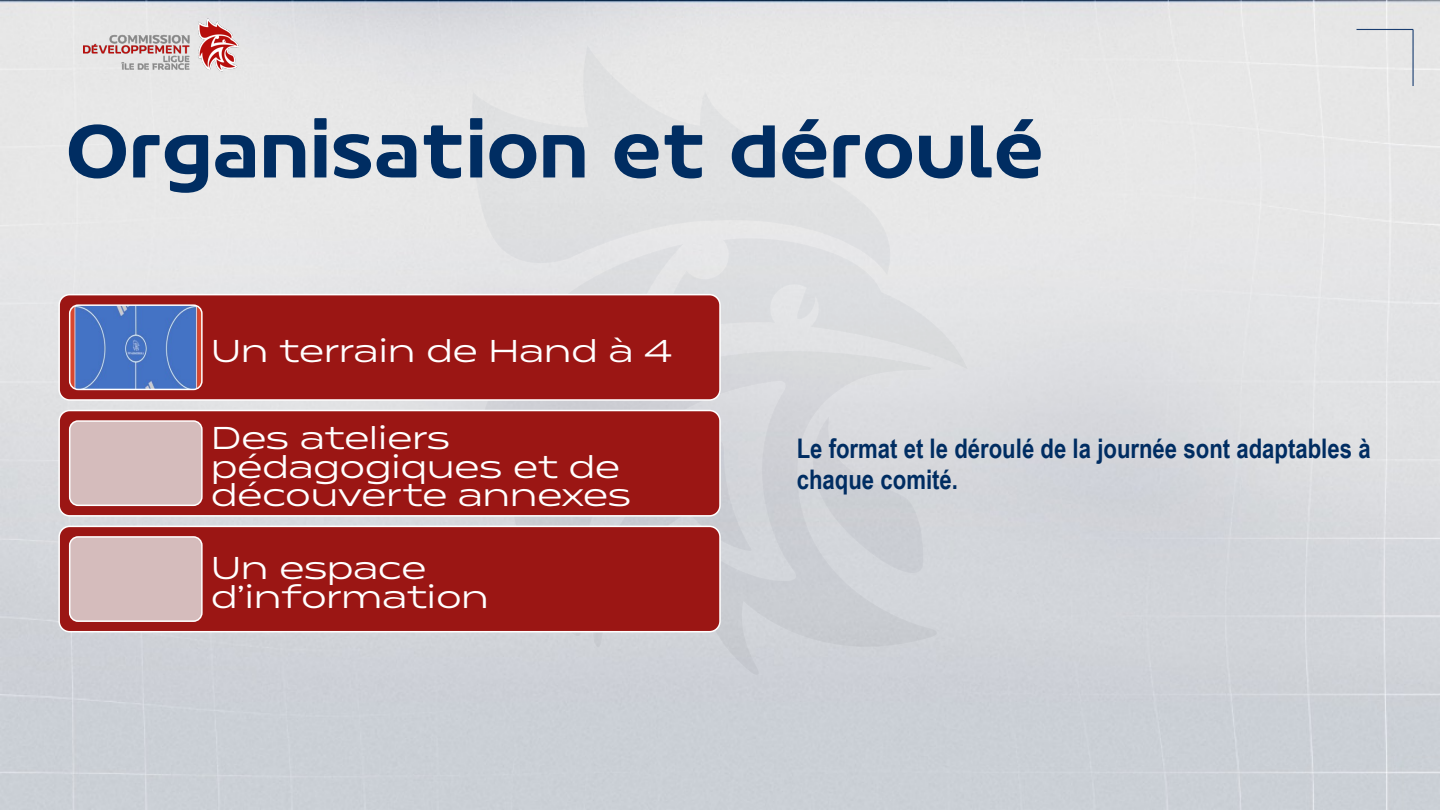
<style>
.page{position:relative;width:1440px;height:810px;background:#fff}
.page>*{position:absolute;margin:0;border:0;box-sizing:border-box;transform-origin:0 0}
.t1{font:72px "FF Hand V";letter-spacing:-.01em;color:#002d62}
.t2{font:31.5px/28.5px "Matrice";color:#fff}
.t3{font:700 27px/31.3px "Arial Narrow";color:#002d62}
</style>
<div class="page">
<img style="left:0;top:0;width:1440px;height:810px">
<img style="left:473px;top:46px;width:494px;height:629px">
<img style="left:83px;top:18px;width:156px;height:53px">
<hr style="left:1357px;top:29px;width:56px;height:1px;background:#1a3e71">
<hr style="left:1412px;top:29px;width:2px;height:57px;background:#1a3e71">
<div style="left:59px;top:295px;width:661px;height:105px;background:#9b1614;border-radius:11px"></div>
<div style="left:58px;top:294px;width:663px;height:107px;border:2px solid #fff;border-radius:11px"></div>
<img style="left:70px;top:305px;width:132px;height:84px;border-radius:8px">
<div style="left:69px;top:304px;width:134px;height:86px;border:2px solid #fff;border-radius:8px"></div>
<div style="left:59px;top:411px;width:661px;height:105px;background:#9b1614;border-radius:11px"></div>
<div style="left:58px;top:410px;width:663px;height:107px;border:2px solid #fff;border-radius:11px"></div>
<div style="left:70px;top:421px;width:132px;height:84px;background:#d5bcbc;border-radius:8px"></div>
<div style="left:69px;top:420px;width:134px;height:86px;border:2px solid #fff;border-radius:8px"></div>
<div style="left:59px;top:526px;width:661px;height:106px;background:#9b1614;border-radius:11px"></div>
<div style="left:58px;top:526px;width:663px;height:106px;border:2px solid #fff;border-radius:11px"></div>
<div style="left:70px;top:537px;width:132px;height:84px;background:#d5bcbc;border-radius:8px"></div>
<div style="left:69px;top:536px;width:134px;height:86px;border:2px solid #fff;border-radius:8px"></div>
<h1 class="t1" style="left:67px;top:120px;width:980px">Organisation et déroulé</h1>
<p class="t2" style="left:211px;top:340px;width:463px">Un terrain de Hand à 4</p>
<p class="t2" style="left:211px;top:427px;width:421px">Des ateliers pédagogiques et de découverte annexes</p>
<p class="t2" style="left:211px;top:557px;width:279px">Un espace d’information</p>
<p class="t3" style="left:797px;top:432px;width:576px">Le format et le déroulé de la journée sont adaptables à chaque comité.</p>
</div>
